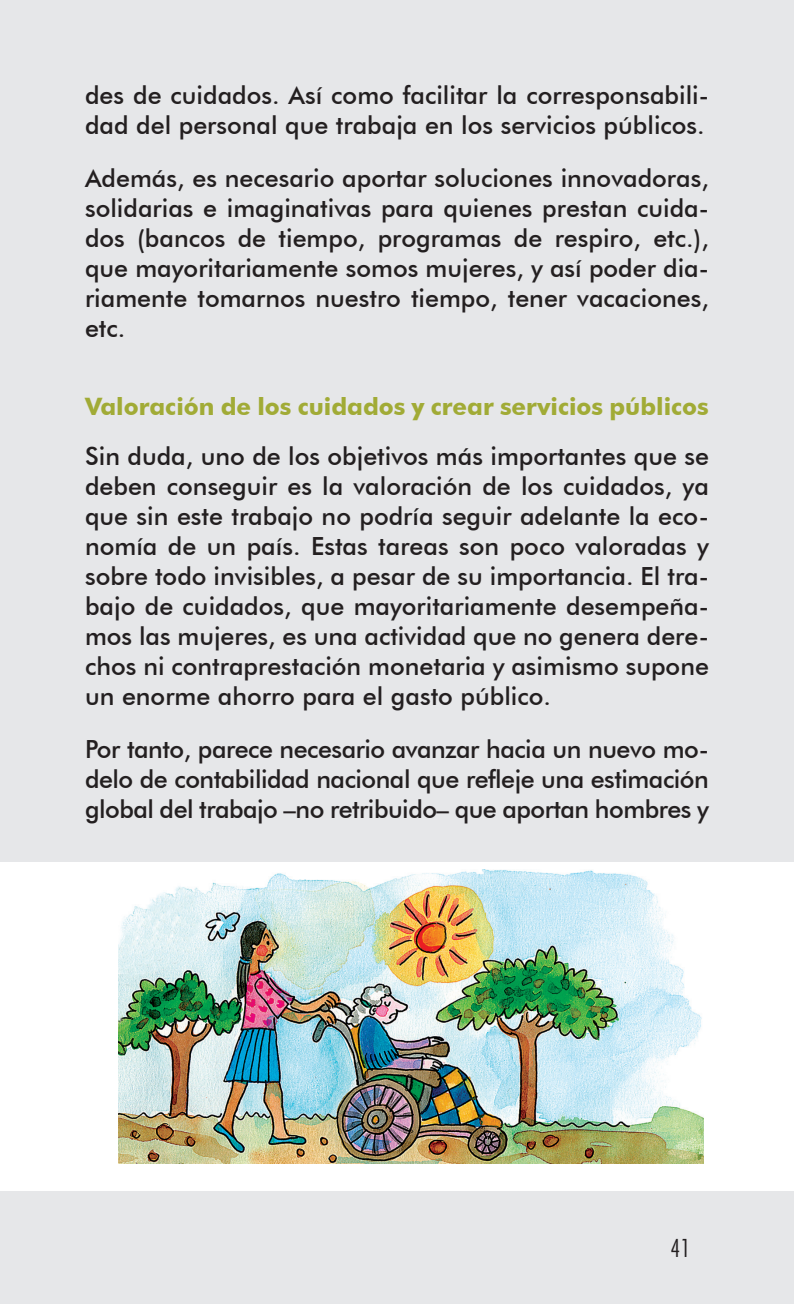
<style>
.page{position:relative;width:794px;height:1304px;background:#e6e7e9}
.page>*{position:absolute;margin:0;border:0;box-sizing:border-box;transform-origin:0 0}
._000_TEXTO_GENERAL{font:500 25px/30px "Futura BT";color:#231f20;text-align:justify}
.Estilo3_GSX{font:700 24px "Futura BT";color:#a1ab36}
.t1{font:300 condensed 24px "Futura Std";color:#231f20}
</style>
<div class="page">
<div style="left:0;top:862px;width:794px;height:329px;background:#fff"></div>
<img style="left:118px;top:869px;width:586px;height:294px">
<p class="_000_TEXTO_GENERAL" style="left:85px;top:80px;width:625px">des de cuidados. Así como facilitar la corresponsabili&shy;dad del personal que trabaja en los servicios públicos.</p>
<p class="_000_TEXTO_GENERAL" style="left:85px;top:163px;width:625px">Además, es necesario aportar soluciones innovadoras, solidarias e imaginativas para quienes prestan cuida&shy;dos (bancos de tiempo, programas de respiro, etc.), que mayoritariamente somos mujeres, y así poder dia&shy;riamente tomarnos nuestro tiempo, tener vacaciones, etc.</p>
<p class="Estilo3_GSX" style="left:85px;top:392px;width:625px">Valoración de los cuidados y crear servicios públicos</p>
<p class="_000_TEXTO_GENERAL" style="left:85px;top:441px;width:625px">Sin duda, uno de los objetivos más importantes que se deben conseguir es la valoración de los cuidados, ya que sin este trabajo no podría seguir adelante la eco&shy;nomía de un país. Estas tareas son poco valoradas y sobre todo invisibles, a pesar de su importancia. El tra&shy;bajo de cuidados, que mayoritariamente desempeña&shy;mos las mujeres, es una actividad que no genera dere&shy;chos ni contraprestación monetaria y asimismo supone un enorme ahorro para el gasto público.</p>
<p class="_000_TEXTO_GENERAL" style="left:85px;top:734px;width:625px">Por tanto, parece necesario avanzar hacia un nuevo mo&shy;delo de contabilidad nacional que refleje una estimación global del trabajo –no retribuido– que aportan hombres y</p>
<p class="t1" style="left:670px;top:1234px;width:21px">41</p>
</div>
